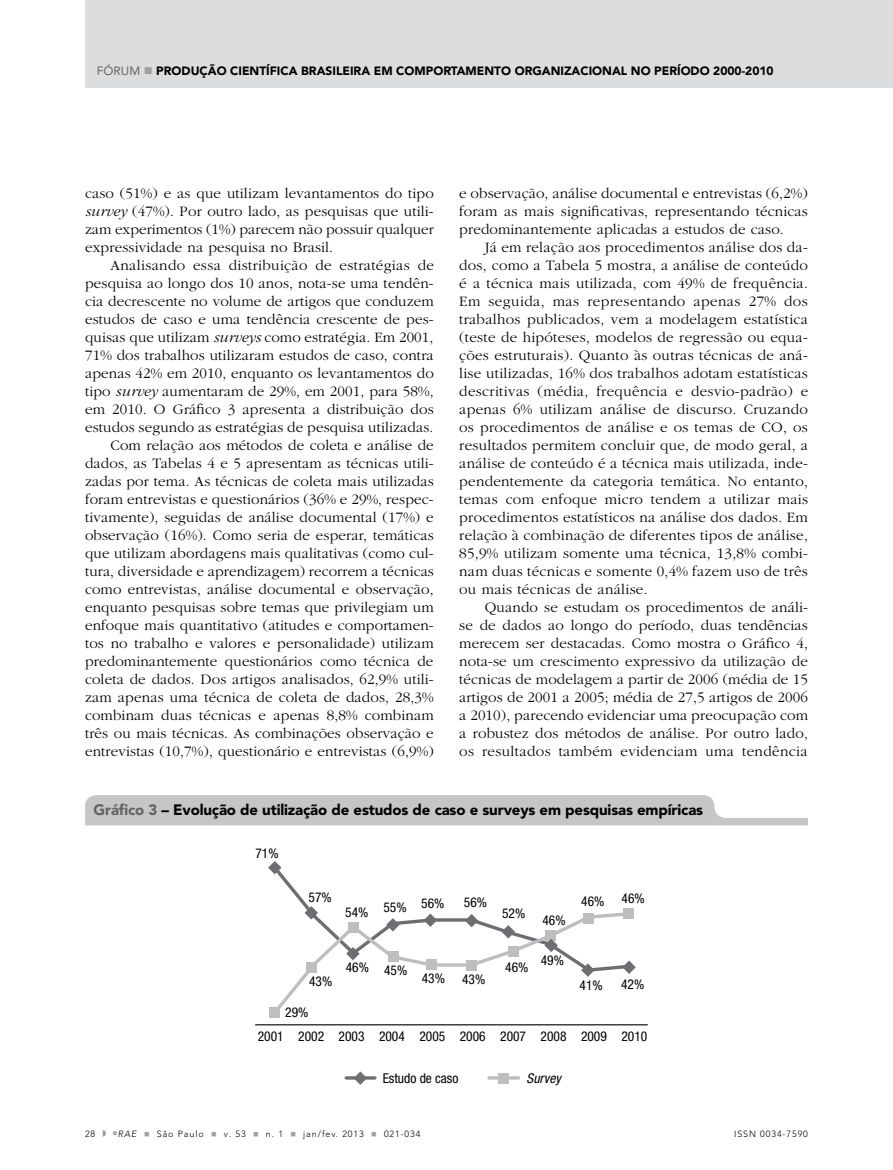
<style>
.page{position:relative;width:893px;height:1170px;background:#fff}
.page>*{position:absolute;margin:0;border:0;box-sizing:border-box;transform-origin:0 0}
.t1{font:300 15px/18px "Garamond";letter-spacing:.01em;color:#000;text-align:justify}
.t2{font:900 15px "Avenir";letter-spacing:-.01em;color:#000}
.t3{font:condensed 13.5px "Helvetica Neue LT Std";color:#000}
.t4{font:italic condensed 13.5px "Helvetica Neue LT Std";color:#000}
.t5{font:900 12px "Avenir LT Std";color:#000}
.t6{font:300 9px "Avenir LT Std";letter-spacing:.1em;color:#000}
.s1{font-weight:400;color:#636466}
.s2{color:#9d9fa2}
.s3{font-style:italic}
.s4{color:#636466}
</style>
<div class="page">
<div style="left:85px;top:0;width:808px;height:87px;background:#dcddde"></div>
<svg style="left:103px;top:1130px;width:3px;height:6px"></svg>
<svg style="left:85px;top:795px;width:723px;height:30px;background:#c9cbcd"></svg>
<hr style="left:255px;top:1024px;width:393px;height:1px;background:#000">
<hr style="left:346px;top:1076px;width:29px;height:3px;background:#6d6e71">
<hr style="left:489px;top:1076px;width:30px;height:3px;background:#bebcbd">
<div style="left:498px;top:1072px;width:11px;height:11px;background:#bcbec0"></div>
<svg style="left:268px;top:861px;width:368px;height:156px"></svg>
<svg style="left:354px;top:1071px;width:13px;height:13px"></svg>
<p class="t5" style="left:97px;top:63px;width:254px"><span class="s1">FÓRUM</span> <span class="s2">■</span> PRODUÇÃO CIENTÍFICA BRASILEIRA</p>
<p class="t5" style="left:374px;top:63px;width:401px">EM COMPORTAMENTO ORGANIZACIONAL NO PERÍODO 2000-2010</p>
<p class="t1" style="left:85px;top:185px;width:350px">caso (51%) e as que utilizam levantamentos do tipo <span class="s3">survey</span> (47%). Por outro lado, as pesquisas que utili&shy;zam experimentos (1%) parecem não possuir qualquer expressividade na pesquisa no Brasil.</p>
<p class="t1" style="left:85px;top:257px;width:350px;text-align:right">Analisando essa distribuição de estratégias de pesquisa ao longo dos 10 anos, nota-se uma tendên&shy;cia decrescente no volume de artigos que conduzem estudos de caso e uma tendência crescente de pes&shy;quisas que utilizam <span class="s3">surveys</span> como estratégia. Em 2001, 71% dos trabalhos utilizaram estudos de caso, contra apenas 42% em 2010, enquanto os levantamentos do tipo <span class="s3">survey</span> aumentaram de 29%, em 2001, para 58%, em 2010. O Gráfico 3 apresenta a distribuição dos estudos segundo as estratégias de pesquisa utilizadas.<br>Com relação aos métodos de coleta e análise de dados, as Tabelas 4 e 5 apresentam as técnicas utili&shy;zadas por tema. As técnicas de coleta mais utilizadas foram entrevistas e questionários (36% e 29%, respec&shy;tivamente), seguidas de análise documental (17%) e observação (16%). Como seria de esperar, temáticas que utilizam abordagens mais qualitativas (como cul&shy;tura, diversidade e aprendizagem) recorrem a técnicas como entrevistas, análise documental e observação, enquanto pesquisas sobre temas que privilegiam um enfoque mais quantitativo (atitudes e comportamen&shy;tos no trabalho e valores e personalidade) utilizam predominantemente questionários como técnica de coleta de dados. Dos artigos analisados, 62,9% utili&shy;zam apenas uma técnica de coleta de dados, 28,3% combinam duas técnicas e apenas 8,8% combinam três ou mais técnicas. As combinações observação e entrevistas (10,7%), questionário e entrevistas (6,9%)</p>
<p class="t1" style="left:459px;top:185px;width:350px">e observação, análise documental e entrevistas (6,2%) foram as mais significativas, representando técnicas predominantemente aplicadas a estudos de caso.</p>
<p class="t1" style="left:459px;top:239px;width:350px;text-indent:26px">Já em relação aos procedimentos análise dos da&shy;dos, como a Tabela 5 mostra, a análise de conteúdo é a técnica mais utilizada, com 49% de frequência.<br>Em seguida, mas representando apenas 27% dos trabalhos publicados, vem a modelagem estatística (teste de hipóteses, modelos de regressão ou equa&shy;ções estruturais). Quanto às outras técnicas de aná&shy;lise utilizadas, 16% dos trabalhos adotam estatísticas descritivas (média, frequência e desvio-padrão) e apenas 6% utilizam análise de discurso. Cruzando os procedimentos de análise e os temas de CO, os resultados permitem concluir que, de modo geral, a análise de conteúdo é a técnica mais utilizada, inde&shy;pendentemente da categoria temática. No entanto, temas com enfoque micro tendem a utilizar mais procedimentos estatísticos na análise dos dados. Em relação à combinação de diferentes tipos de análise, 85,9% utilizam somente uma técnica, 13,8% combi&shy;nam duas técnicas e somente 0,4% fazem uso de três ou mais técnicas de análise.</p>
<p class="t1" style="left:459px;top:599px;width:350px;text-indent:26px">Quando se estudam os procedimentos de análi&shy;se de dados ao longo do período, duas tendências merecem ser destacadas. Como mostra o Gráfico 4, nota-se um crescimento expressivo da utilização de técnicas de modelagem a partir de 2006 (média de 15 artigos de 2001 a 2005; média de 27,5 artigos de 2006 a 2010), parecendo evidenciar uma preocupação com a robustez dos métodos de análise. Por outro lado, os resultados também evidenciam uma tendência</p>
<p class="t2" style="left:94px;top:800px;width:611px"><span class="s4">Gráfico 3</span> – Evolução de utilização de estudos de caso e surveys em pesquisas empíricas</p>
<p class="t3" style="left:255px;top:845px;width:25px">71%</p>
<p class="t3" style="left:309px;top:889px;width:25px">57%</p>
<p class="t3" style="left:581px;top:893px;width:25px">46%</p>
<p class="t3" style="left:622px;top:889px;width:25px">46%</p>
<p class="t3" style="left:383px;top:897px;width:63px">55% 56%</p>
<p class="t3" style="left:464px;top:894px;width:25px">56%</p>
<p class="t3" style="left:345px;top:904px;width:25px">54%</p>
<p class="t3" style="left:502px;top:905px;width:25px">52%</p>
<p class="t3" style="left:542px;top:912px;width:25px">46%</p>
<p class="t3" style="left:309px;top:973px;width:25px">43%</p>
<p class="t3" style="left:285px;top:1003px;width:25px">29%</p>
<p class="t3" style="left:346px;top:959px;width:25px">46%</p>
<p class="t3" style="left:384px;top:962px;width:25px">45%</p>
<p class="t3" style="left:422px;top:970px;width:25px">43%</p>
<p class="t3" style="left:462px;top:970px;width:25px">43%</p>
<p class="t3" style="left:505px;top:959px;width:25px">46%</p>
<p class="t3" style="left:541px;top:951px;width:25px">49%</p>
<p class="t3" style="left:580px;top:977px;width:25px">41%</p>
<p class="t3" style="left:621px;top:975px;width:25px">42%</p>
<p class="t3" style="left:258px;top:1028px;width:391px">2001 2002 2003 2004 2005 2006 2007 2008 2009 2010</p>
<p class="t3" style="left:383px;top:1070px;width:77px">Estudo de caso</p>
<p class="t4" style="left:527px;top:1070px;width:36px">Survey</p>
<p class="t6" style="left:85px;top:1128px;width:12px">28</p>
<p class="t6" style="left:113px;top:1128px;width:309px"><sup>©</sup><span class="s3">RAE</span> <span class="s2">■</span> São Paulo <span class="s2">■</span> v. 53 <span class="s2">■</span> n. 1 <span class="s2">■</span> jan/fev. 2013 <span class="s2">■</span> 021-034</p>
<p class="t6" style="left:734px;top:1128px;width:75px">ISSN 0034-7590</p>
</div>
